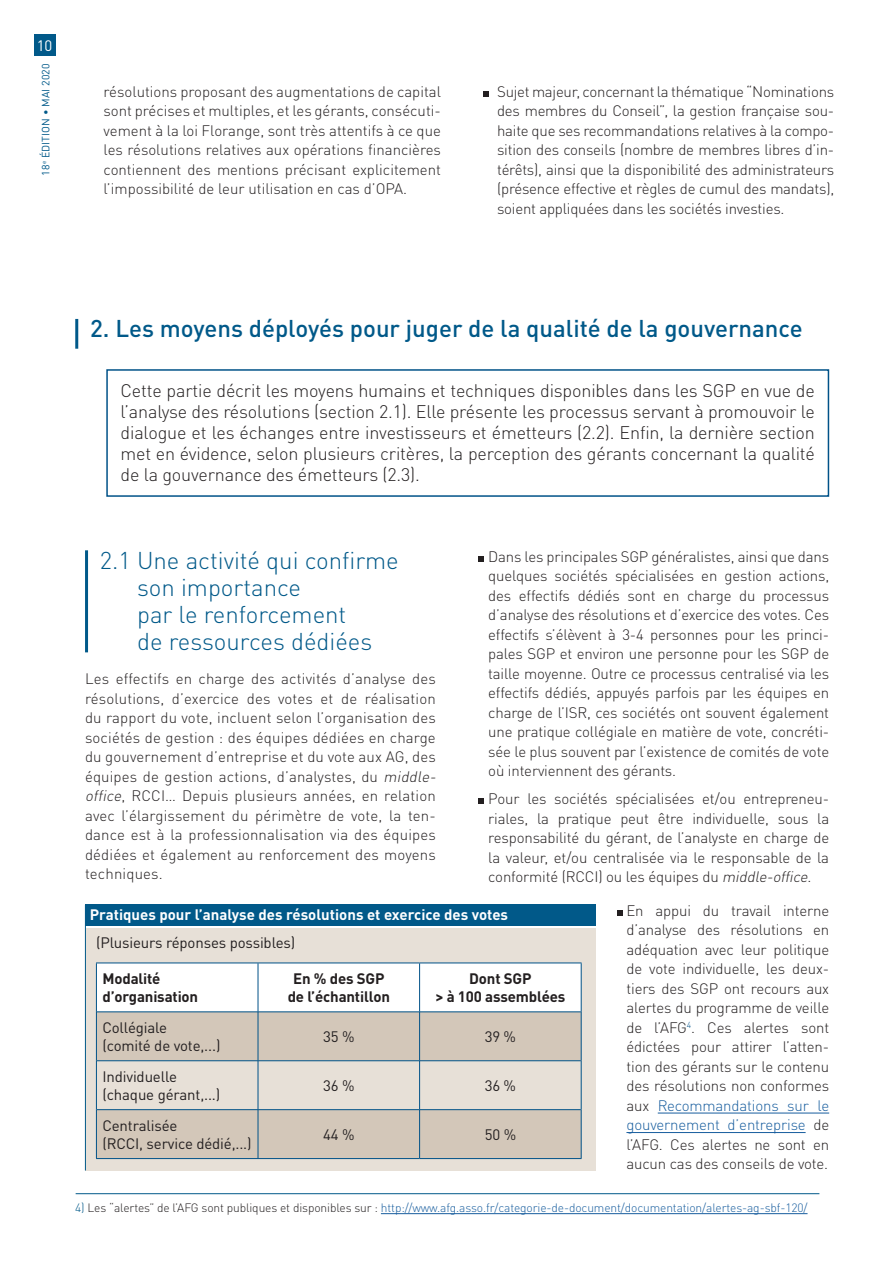
<style>
.page{position:relative;width:893px;height:1263px;background:#fff}
.page>*{position:absolute;margin:0;border:0;box-sizing:border-box;transform-origin:0 0}
.t1{font:300 24px/27px "DINOT";color:#015989}
.t2{font:500 24px "DINOT";color:#015989}
.t3{font:300 18px/21px "DINOT";letter-spacing:-.01em;color:#231f20;text-align:justify}
.t4{font:300 15px/19.5px "DINOT";letter-spacing:.01em;color:#231f20;text-align:justify}
.t5{font:15px/18px "DINOT";letter-spacing:-.01em;color:#231f20}
.t6{font:700 15px/18px "DINOT";letter-spacing:-.01em;color:#231f20;text-align:center}
.t7{font:700 15px "DINOT";color:#fff}
.t8{font:15px "DIN";color:#fff}
.t9{font:300 12px "DINOT";letter-spacing:-.01em;color:#175d9e}
.t10{font:10.5px "DIN";letter-spacing:.01em;color:#015989}
.s1{font-style:italic}
.s2{color:#175d9e}
.s3{color:#015989}
.s4{color:#231f20}
</style>
<div class="page">
<div style="left:34px;top:34px;width:21px;height:21px;background:#015989"></div>
<div style="left:106px;top:369px;width:723px;height:128px;border:2px solid #005288"></div>
<svg style="left:478px;top:556px;width:6px;height:6px"></svg>
<svg style="left:478px;top:798px;width:6px;height:6px"></svg>
<hr style="left:75px;top:319px;width:3px;height:30px;background:#015989">
<hr style="left:85px;top:550px;width:3px;height:102px;background:#015989">
<hr style="left:658px;top:1113px;width:171px;height:1px;background:#175d9e">
<hr style="left:626px;top:1132px;width:180px;height:1px;background:#175d9e">
<svg style="left:617px;top:910px;width:5px;height:6px"></svg>
<hr style="left:381px;top:1213px;width:426px;height:1px;background:#175d9e">
<hr style="left:76px;top:1193px;width:743px;height:1px;background:#015989">
<div style="left:85px;top:928px;width:511px;height:242px;background:#e7e0d7"></div>
<div style="left:85px;top:905px;width:511px;height:21px;background:#015989"></div>
<div style="left:97px;top:963px;width:484px;height:48px;background:#fff"></div>
<svg style="left:97px;top:1012px;width:484px;height:146px;fill:#d3c7b9"></svg>
<hr style="left:96px;top:962px;width:162px;height:1px;background:#005288">
<hr style="left:96px;top:963px;width:1px;height:49px;background:#005288">
<hr style="left:258px;top:962px;width:162px;height:1px;background:#005288">
<hr style="left:420px;top:962px;width:162px;height:1px;background:#005288">
<hr style="left:581px;top:963px;width:1px;height:49px;background:#005288">
<hr style="left:96px;top:1012px;width:1px;height:49px;background:#005288">
<hr style="left:581px;top:1012px;width:1px;height:49px;background:#005288">
<hr style="left:96px;top:1061px;width:1px;height:49px;background:#005288">
<hr style="left:581px;top:1061px;width:1px;height:49px;background:#005288">
<hr style="left:96px;top:1110px;width:1px;height:48px;background:#005288">
<hr style="left:581px;top:1110px;width:1px;height:48px;background:#005288">
<hr style="left:96px;top:1158px;width:162px;height:1px;background:#005288">
<hr style="left:258px;top:1158px;width:162px;height:1px;background:#005288">
<hr style="left:420px;top:1158px;width:162px;height:1px;background:#005288">
<hr style="left:258px;top:963px;width:1px;height:49px;background:#005288">
<hr style="left:419px;top:963px;width:1px;height:49px;background:#005288">
<hr style="left:97px;top:1011px;width:161px;height:1px;background:#005288">
<hr style="left:258px;top:1011px;width:162px;height:1px;background:#005288">
<hr style="left:258px;top:1012px;width:1px;height:48px;background:#005288">
<hr style="left:420px;top:1011px;width:161px;height:1px;background:#005288">
<hr style="left:419px;top:1012px;width:1px;height:48px;background:#005288">
<hr style="left:97px;top:1060px;width:161px;height:1px;background:#005288">
<hr style="left:258px;top:1060px;width:162px;height:1px;background:#005288">
<hr style="left:258px;top:1061px;width:1px;height:48px;background:#005288">
<hr style="left:420px;top:1060px;width:161px;height:1px;background:#005288">
<hr style="left:419px;top:1061px;width:1px;height:48px;background:#005288">
<hr style="left:97px;top:1109px;width:161px;height:1px;background:#005288">
<hr style="left:258px;top:1109px;width:162px;height:1px;background:#005288">
<hr style="left:258px;top:1110px;width:1px;height:48px;background:#005288">
<hr style="left:420px;top:1109px;width:161px;height:1px;background:#005288">
<hr style="left:419px;top:1110px;width:1px;height:48px;background:#005288">
<hr style="left:85px;top:905px;width:1px;height:265px;background:#015989">
<svg style="left:483px;top:91px;width:6px;height:5px"></svg>
<p class="t8" style="left:37px;top:36px;width:17px">10</p>
<p class="t10" style="left:39px;top:176px;width:113px;rotate:-90deg">18<sup>e</sup> ÉDITION • MAI 2020</p>
<p class="t4" style="left:104px;top:81px;width:339px">résolutions proposant des augmentations de capital sont précises et multiples, et les gérants, consécuti&shy;vement à la loi Florange, sont très attentifs à ce que les résolutions relatives aux opérations financières contiennent des mentions précisant explicitement l’impossibilité de leur utilisation en cas d’OPA.</p>
<p class="t4" style="left:497px;top:81px;width:339px">Sujet majeur, concernant la thématique “Nominations des membres du Conseil”, la gestion française sou&shy;haite que ses recommandations relatives à la compo&shy;sition des conseils (nombre de membres libres d’in&shy;térêts), ainsi que la disponibilité des administrateurs (présence effective et règles de cumul des mandats), soient appliquées dans les sociétés investies.</p>
<h1 class="t2" style="left:90px;top:313px;width:714px">2. Les moyens déployés pour juger de la qualité de la gouvernance</h1>
<p class="t3" style="left:121px;top:380px;width:696px">Cette partie décrit les moyens humains et techniques disponibles dans les SGP en vue de l’analyse des résolutions (section 2.1). Elle présente les processus servant à promouvoir le dialogue et les échanges entre investisseurs et émetteurs (2.2). Enfin, la dernière section met en évidence, selon plusieurs critères, la perception des gérants concernant la qualité de la gouvernance des émetteurs (2.3).</p>
<h1 class="t1" style="left:137px;top:546px;width:263px;text-indent:-37px">2.1 Une activité qui confirme son importance<br>par le renforcement<br>de ressources dédiées</h1>
<p class="t4" style="left:85px;top:669px;width:355px;text-align:left">Les effectifs en charge des activités d’analyse des résolutions, d’exercice des votes et de réalisation du rapport du vote, incluent selon l’organisation des sociétés de gestion : des équipes dédiées en charge du gouvernement d’entreprise et du vote aux AG, des équipes de gestion actions, d’analystes, du <span class="s1">middle&shy;office</span>, RCCI… Depuis plusieurs années, en relation avec l’élargissement du périmètre de vote, la ten&shy;dance est à la professionnalisation via des équipes dédiées et également au renforcement des moyens techniques.</p>
<p class="t4" style="left:488px;top:546px;width:342px">Dans les principales SGP généralistes, ainsi que dans quelques sociétés spécialisées en gestion actions, des effectifs dédiés sont en charge du processus d’analyse des résolutions et d’exercice des votes. Ces effectifs s’élèvent à 3-4 personnes pour les princi&shy;pales SGP et environ une personne pour les SGP de taille moyenne. Outre ce processus centralisé via les effectifs dédiés, appuyés parfois par les équipes en charge de l’ISR, ces sociétés ont souvent également une pratique collégiale en matière de vote, concréti&shy;sée le plus souvent par l’existence de comités de vote où interviennent des gérants.</p>
<p class="t4" style="left:488px;top:789px;width:342px">Pour les sociétés spécialisées et/ou entrepreneu&shy;riales, la pratique peut être individuelle, sous la responsabilité du gérant, de l’analyste en charge de la valeur, et/ou centralisée via le responsable de la conformité (RCCI) ou les équipes du <span class="s1">middle-office</span>.</p>
<p class="t4" style="left:626px;top:900px;width:204px">En appui du travail interne d’analyse des résolutions en adéquation avec leur politique de vote individuelle, les deux&shy;tiers des SGP ont recours aux alertes du programme de veille de l’AFG<sup>4</sup>. Ces alertes sont édictées pour attirer l’atten&shy;tion des gérants sur le contenu des résolutions non conformes aux <span class="s2">Recommandations sur le gouvernement d’entreprise</span> de l’AFG. Ces alertes ne sont en aucun cas des conseils de vote.</p>
<p class="t9" style="left:75px;top:1200px;width:734px"><span class="s3">4)</span> <span class="s4">Les “alertes” de l’AFG sont publiques et disponibles sur :</span> http://www.afg.asso.fr/categorie-de-document/documentation/alertes-ag-sbf-120/</p>
<p class="t7" style="left:90px;top:905px;width:420px">Pratiques pour l’analyse des résolutions et exercice des votes</p>
<p class="t5" style="left:96px;top:933px;width:201px">(Plusieurs réponses possibles)</p>
<p class="t6" style="left:102px;top:969px;width:97px;text-align:left">Modalité d’organisation</p>
<p class="t6" style="left:288px;top:969px;width:104px">En % des SGP de l’échantillon</p>
<p class="t6" style="left:435px;top:969px;width:131px">Dont SGP<br>&gt; à 100 assemblées</p>
<p class="t5" style="left:102px;top:1018px;width:120px">Collégiale<br>(comité de vote,...)</p>
<p class="t5" style="left:323px;top:1027px;width:33px">35 %</p>
<p class="t5" style="left:485px;top:1027px;width:33px">39 %</p>
<p class="t5" style="left:102px;top:1067px;width:119px">Individuelle (chaque gérant,...)</p>
<p class="t5" style="left:323px;top:1076px;width:33px">36 %</p>
<p class="t5" style="left:485px;top:1076px;width:33px">36 %</p>
<p class="t5" style="left:102px;top:1116px;width:151px">Centralisée<br>(RCCI, service dédié,...)</p>
<p class="t5" style="left:323px;top:1125px;width:33px">44 %</p>
<p class="t5" style="left:485px;top:1125px;width:33px">50 %</p>
</div>
